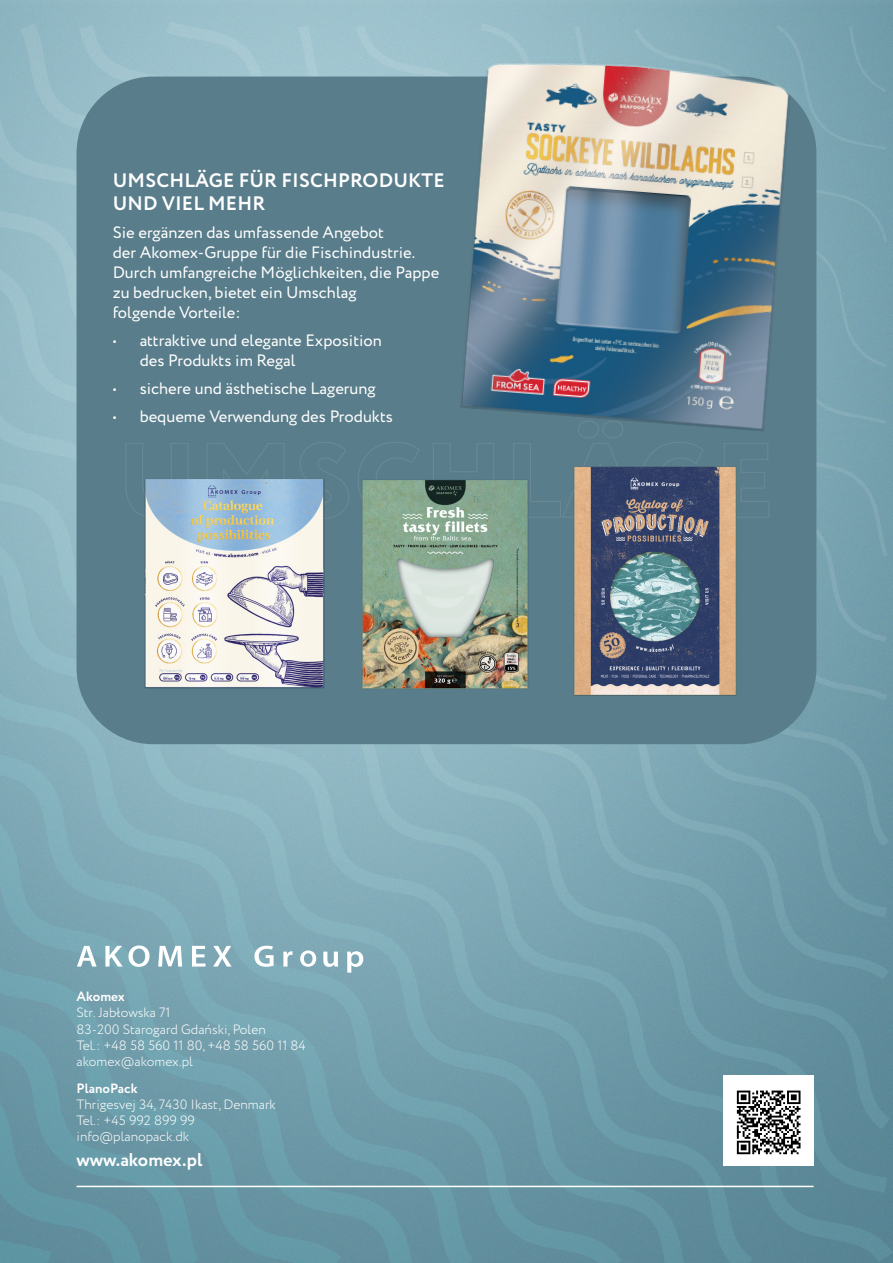
<style>
.page{position:relative;width:893px;height:1263px;background:#fff}
.page>*{position:absolute;margin:0;border:0;box-sizing:border-box;transform-origin:0 0}
.sub_head{font:700 19.5px/23.4px "Circe";letter-spacing:.01em;color:#fff}
.t1{font:700 18.45px "Circe";color:#fff}
.txt{font:16.5px/19.8px "Circe";color:#fff}
.t2{font:300 13.5px/16.2px "Circe";color:#fff}
.t3{font:700 13.5px "Circe";color:#fff}
</style>
<div class="page">
<img style="left:0;top:0;width:893px;height:1263px">
<svg style="left:254px;top:946px;width:20px;height:21px"></svg>
<svg style="left:283px;top:951px;width:9px;height:15px"></svg>
<svg style="left:323px;top:952px;width:15px;height:15px"></svg>
<svg style="left:347px;top:951px;width:16px;height:22px"></svg>
<svg style="left:77px;top:946px;width:20px;height:20px"></svg>
<svg style="left:105px;top:945px;width:45px;height:22px"></svg>
<svg style="left:158px;top:946px;width:24px;height:20px"></svg>
<svg style="left:192px;top:946px;width:14px;height:20px"></svg>
<svg style="left:213px;top:946px;width:19px;height:20px"></svg>
<svg style="left:300px;top:950px;width:16px;height:17px"></svg>
<hr style="left:77px;top:1186px;width:737px;height:1px;background:#fff">
<div style="left:723px;top:1075px;width:91px;height:91px;background:#fff"></div>
<svg style="left:736px;top:1090px;width:65px;height:65px"></svg>
<svg style="left:737px;top:1090px;width:63px;height:64px"></svg>
<div style="left:77px;top:77px;width:739px;height:667px;background:#5a7d8b;border-radius:77px"></div>
<img style="left:144px;top:479px;width:181px;height:210px">
<img style="left:362px;top:480px;width:166px;height:209px">
<img style="left:573px;top:474px;width:164px;height:222px">
<img style="left:422px;top:0;width:408px;height:474px">
<p class="sub_head" style="left:113px;top:169px;width:333px">UMSCHLÄGE FÜR FISCHPRODUKTE<br>UND VIEL MEHR</p>
<p class="txt" style="left:113px;top:223px;width:328px">Sie ergänzen das umfassende Angebot<br>der Akomex-Gruppe für die Fischindustrie.<br>Durch umfangreiche Möglichkeiten, die Pappe zu bedrucken, bietet ein Umschlag<br>folgende Vorteile:</p>
<p class="txt" style="left:140px;top:331px;width:244px;text-indent:-27px">• attraktive und elegante Exposition des Produkts im Regal</p>
<p class="txt" style="left:113px;top:379px;width:264px">• sichere und ästhetische Lagerung</p>
<p class="txt" style="left:113px;top:407px;width:282px">• bequeme Verwendung des Produkts</p>
<p class="t3" style="left:77px;top:987px;width:50px">Akomex</p>
<p class="t2" style="left:77px;top:1005px;width:191px">Str. Jabłowska 71<br>83-200 Starogard Gdański, Polen</p>
<p class="t2" style="left:77px;top:1037px;width:231px">Tel.: +48 58 560 11 80, +48 58 560 11 84 akomex@akomex.pl</p>
<p class="t3" style="left:77px;top:1079px;width:63px">PlanoPack</p>
<p class="t2" style="left:77px;top:1096px;width:201px">Thrigesvej 34, 7430 Ikast, Denmark<br>Tel.: +45 992 899 99 info@planopack.dk</p>
<p class="t1" style="left:77px;top:1147px;width:128px">www.akomex.pl</p>
</div>
